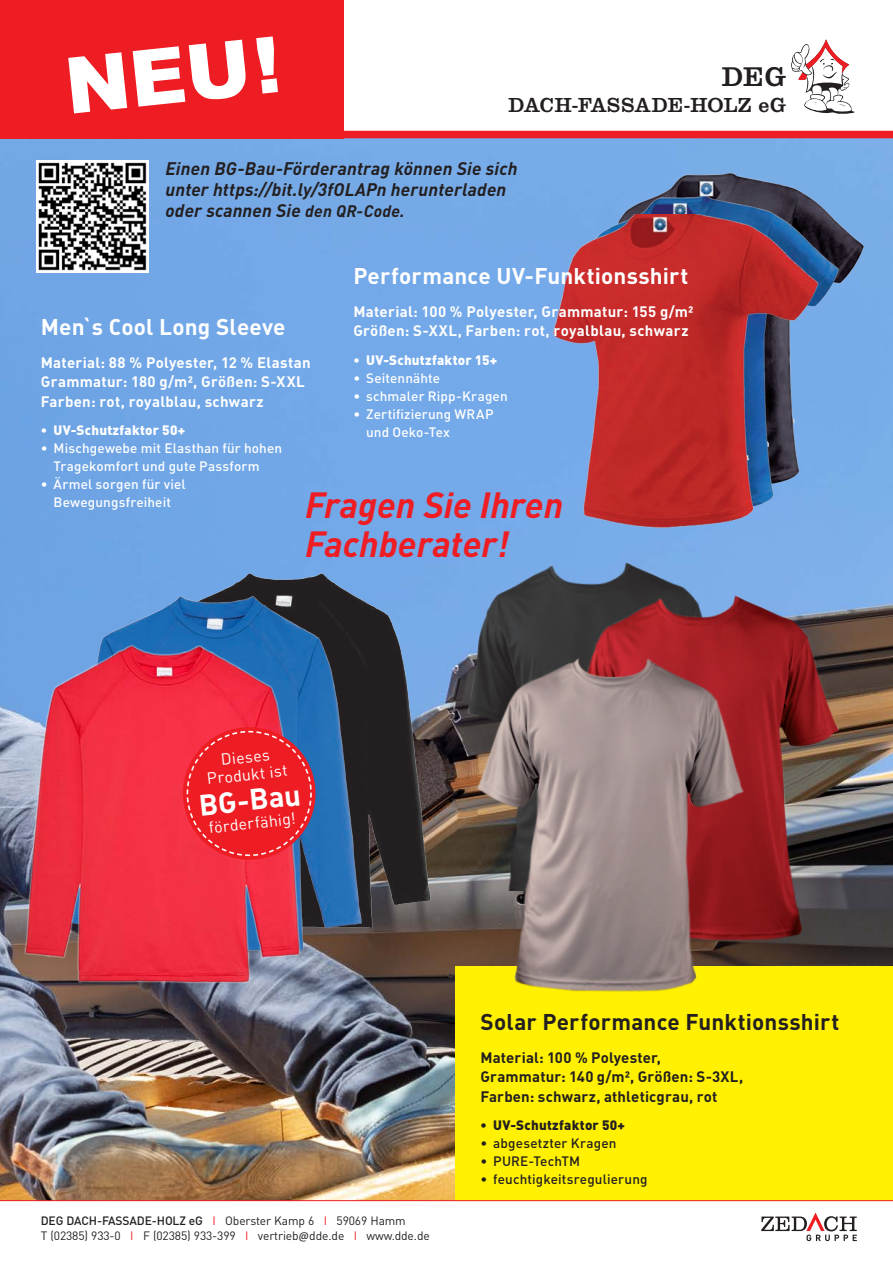
<style>
.page{position:relative;width:893px;height:1263px;background:#fff}
.page>*{position:absolute;margin:0;border:0;box-sizing:border-box;transform-origin:0 0}
.t1{font:900 78px "Arial";color:#fff}
.t2{font:italic 700 36px "DIN";color:#ee1d23}
.t3{font:700 29.1px "DIN";color:#fff}
.t4{font:500 28.05px "Clarendon T";color:#231f20}
.t5{font:700 22.5px "DIN";letter-spacing:.005em;color:#fff}
.t6{font:700 22.5px "DIN";letter-spacing:.005em;color:#231f20}
.t7{font:500 21px "Clarendon T";letter-spacing:.01em;color:#231f20}
.t8{font:italic 700 18px/21px "DIN";letter-spacing:.01em;color:#231f20}
.t9{font:16.05px "DIN";color:#fff}
.t10{font:700 15px "DIN";letter-spacing:.02em;color:#fff}
.t11{font:700 15px "DIN";letter-spacing:.01em;color:#231f20}
.t12{font:500 13.5px/18px "DIN";letter-spacing:.01em;color:#fff}
.t13{font:500 13.5px "DIN";letter-spacing:.01em;color:#231f20}
.t14{font:900 13.5px "DIN";letter-spacing:.015em;color:#fff}
.t15{font:900 13.5px "DIN";letter-spacing:.015em;color:#231f20}
.t16{font:12px "DIN";letter-spacing:-.01em;color:#231f20}
.t17{font:500 12px "DIN";letter-spacing:-.01em;color:#231f20}
.s1{font-size:16.5px}
.s2{font-weight:400;color:#ee1d23}
.s3{font-weight:400}
.s4{color:#ee1d23}
.s5{font-family:"Calibri"}
</style>
<div class="page">
<img style="left:0;top:138px;width:893px;height:1062px">
<div style="left:455px;top:966px;width:438px;height:234px;background:#fff101"></div>
<div style="left:0;top:131px;width:893px;height:7px;background:#ee1d23"></div>
<svg style="left:791px;top:39px;width:64px;height:75px"></svg>
<img style="left:615px;top:171px;width:251px;height:320px">
<img style="left:588px;top:192px;width:251px;height:320px">
<img style="left:550px;top:214px;width:269px;height:315px">
<img style="left:123px;top:554px;width:325px;height:398px">
<img style="left:54px;top:577px;width:325px;height:397px">
<img style="left:22px;top:643px;width:285px;height:348px">
<svg style="left:179px;top:724px;width:140px;height:139px"></svg>
<img style="left:451px;top:558px;width:297px;height:333px">
<img style="left:560px;top:592px;width:297px;height:353px">
<img style="left:464px;top:657px;width:297px;height:335px">
<svg style="left:761px;top:1212px;width:96px;height:29px"></svg>
<div style="left:0;top:0;width:344px;height:138px;background:#ee1d23"></div>
<hr style="left:0;top:1200px;width:893px;height:1px;background:#ee1d23">
<img style="left:36px;top:160px;width:113px;height:113px">
<p class="t1" style="left:59px;top:30px;width:218px;rotate:-6deg">NEU!</p>
<p class="t4" style="left:721px;top:61px;width:66px">DEG</p>
<p class="t7" style="left:508px;top:93px;width:279px">DACH-FASSADE-HOLZ eG</p>
<p class="t8" style="left:165px;top:157px;width:354px">Einen BG-Bau-Förderantrag können Sie sich unter https://bit.ly/3fOLAPn herunterladen</p>
<p class="t8" style="left:165px;top:199px;width:241px">oder scannen Sie <span class="s1">den QR-Code.</span></p>
<p class="t5" style="left:353px;top:261px;width:336px">Performance UV-Funktionsshirt</p>
<p class="t10" style="left:353px;top:302px;width:342px">Material: 100 % Polyester, Grammatur: 155 g/m²</p>
<p class="t10" style="left:353px;top:321px;width:337px">Größen: S-XXL, Farben: rot, royalblau, schwarz</p>
<p class="t14" style="left:353px;top:351px;width:145px">• UV-Schutzfaktor 15+</p>
<p class="t12" style="left:353px;top:368px;width:88px">• Seitennähte</p>
<p class="t12" style="left:353px;top:386px;width:156px">• schmaler Ripp-Kragen</p>
<p class="t12" style="left:366px;top:404px;width:129px;text-indent:-13px">• Zertifizierung WRAP und Oeko-Tex</p>
<p class="t5" style="left:41px;top:312px;width:246px">Men`s Cool Long Sleeve</p>
<p class="t10" style="left:41px;top:352px;width:271px">Material: 88 % Polyester, 12 % Elastan</p>
<p class="t10" style="left:41px;top:372px;width:266px">Grammatur: 180 g/m², Größen: S-XXL</p>
<p class="t10" style="left:41px;top:391px;width:224px">Farben: rot, royalblau, schwarz</p>
<p class="t14" style="left:41px;top:421px;width:146px">• UV-Schutzfaktor 50+</p>
<p class="t12" style="left:54px;top:439px;width:230px;text-indent:-13px">• Mischgewebe mit Elasthan für hohen<br>Tragekomfort und gute Passform</p>
<p class="t12" style="left:41px;top:475px;width:146px;text-align:center">• Ärmel sorgen für viel<br>Bewegungsfreiheit</p>
<p class="t2" style="left:305px;top:481px;width:260px">Fragen Sie Ihren</p>
<p class="t2" style="left:305px;top:520px;width:205px">Fachberater!</p>
<p class="t9" style="left:220px;top:749px;width:51px;rotate:-6deg">Dieses</p>
<p class="t9" style="left:206px;top:769px;width:82px;rotate:-6deg">Produkt ist</p>
<p class="t3" style="left:197px;top:786px;width:103px;rotate:-6deg">BG-Bau</p>
<p class="t9" style="left:208px;top:817px;width:89px;rotate:-6deg">förderfähig!</p>
<p class="t17" style="left:41px;top:1213px;width:367px">DEG DACH-FASSADE-HOLZ eG <span class="s2">I</span> <span class="s3">Oberster Kamp 6</span> <span class="s2">I</span> <span class="s3">59069 Hamm</span></p>
<p class="t16" style="left:41px;top:1228px;width:390px">T (02385) 933-0 <span class="s4">I</span> F (02385) 933-399 <span class="s4">I</span> vertrieb<span class="s5">@</span>dde.de <span class="s4">I</span> www.dde.de</p>
<p class="t6" style="left:480px;top:1007px;width:360px">Solar Performance Funktionsshirt</p>
<p class="t11" style="left:480px;top:1047px;width:182px">Material: 100 % Polyester,</p>
<p class="t11" style="left:480px;top:1067px;width:264px">Grammatur: 140 g/m², Größen: S-3XL,</p>
<p class="t11" style="left:480px;top:1086px;width:238px">Farben: schwarz, athleticgrau, rot</p>
<p class="t15" style="left:480px;top:1116px;width:146px">• UV-Schutzfaktor 50+</p>
<p class="t13" style="left:480px;top:1134px;width:137px">• abgesetzter Kragen</p>
<p class="t13" style="left:480px;top:1152px;width:101px">• PURE-TechTM</p>
<p class="t13" style="left:480px;top:1170px;width:169px">• feuchtigkeitsregulierung</p>
</div>
